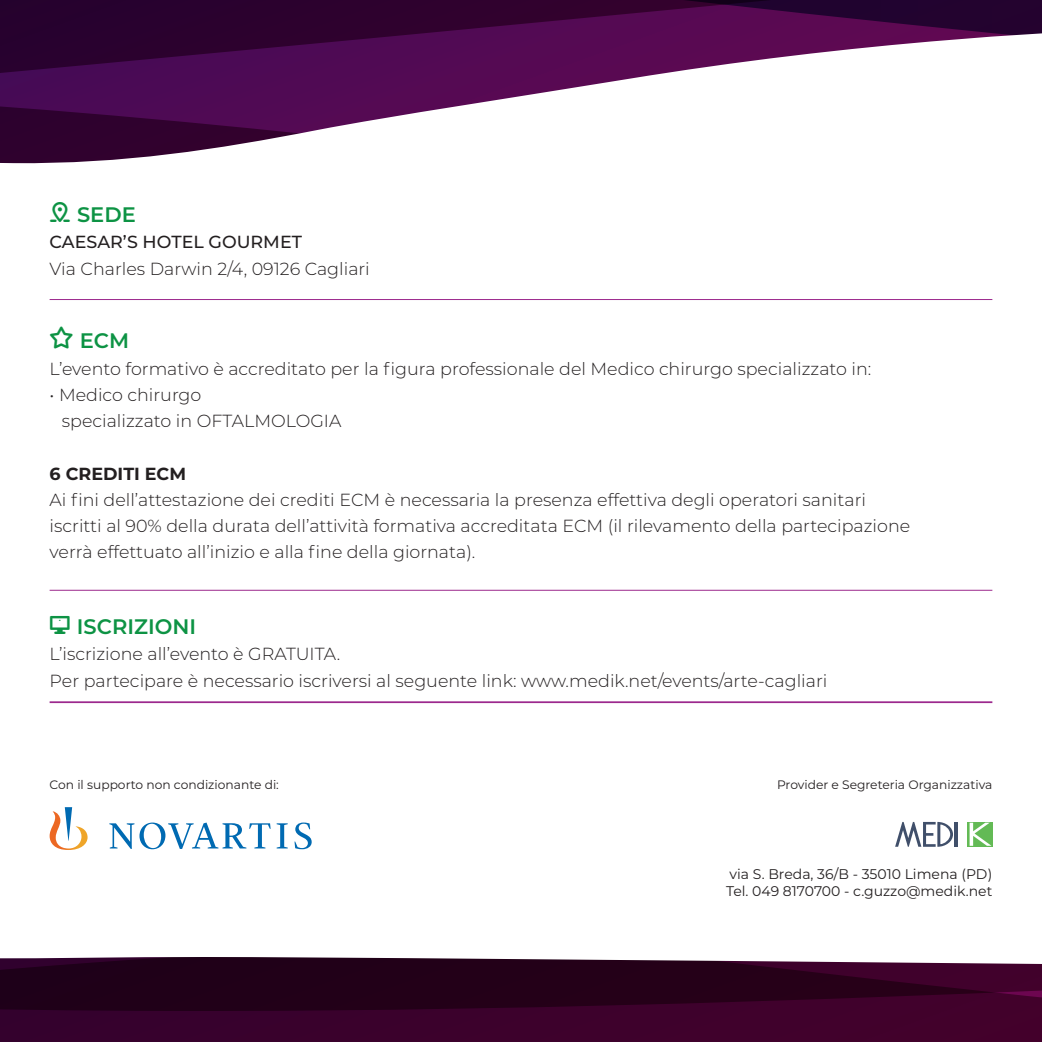
<style>
.page{position:relative;width:1042px;height:1042px;background:#fff}
.page>*{position:absolute;margin:0;border:0;box-sizing:border-box;transform-origin:0 0}
.t1{font:600 21px "Montserrat";color:#0d9344}
.t2{font:300 17.5px/26.2px "Montserrat";color:#231f20}
.t3{font:500 17.5px "Montserrat";color:#231f20}
.t4{font:700 17.5px "Montserrat";color:#231f20}
.t5{font:14px/17.5px "Montserrat";color:#231f20}
.t6{font:12.25px "Montserrat";color:#231f20}
.s1{font-family:"neue UXUI Icons Rounded";font-weight:700;font-size:28px}
</style>
<div class="page">
<svg style="left:50px;top:807px;width:38px;height:43px"></svg>
<svg style="left:277px;top:823px;width:11px;height:25px"></svg>
<svg style="left:294px;top:822px;width:18px;height:27px"></svg>
<svg style="left:109px;top:822px;width:162px;height:27px"></svg>
<div style="left:967px;top:822px;width:25px;height:25px;background:#63ba55"></div>
<svg style="left:969px;top:822px;width:22px;height:24px"></svg>
<svg style="left:895px;top:822px;width:58px;height:25px"></svg>
<hr style="left:955px;top:822px;width:3px;height:25px;background:#404f6a">
<hr style="left:50px;top:701px;width:942px;height:2px;background:#9c298d">
<hr style="left:50px;top:590px;width:942px;height:1px;background:#9c298d">
<hr style="left:50px;top:299px;width:942px;height:1px;background:#9c298d">
<svg style="left:0;top:0;width:1042px;height:164px"></svg>
<svg style="left:0;top:975px;width:1042px;height:67px;background:#320023"></svg>
<svg style="left:0;top:957px;width:1042px;height:18px;background:#48253e"></svg>
<p class="t1" style="left:77px;top:200px;width:60px">SEDE</p>
<p class="t3" style="left:50px;top:230px;width:254px">CAESAR’S HOTEL GOURMET</p>
<p class="t2" style="left:50px;top:255px;width:322px">Via Charles Darwin 2/4, 09126 Cagliari</p>
<p class="t1" style="left:50px;top:326px;width:81px"><span class="s1">☆</span> ECM</p>
<p class="t2" style="left:50px;top:355px;width:823px">L’evento formativo è accreditato per la figura professionale del Medico chirurgo specializzato in:</p>
<p class="t2" style="left:62px;top:381px;width:281px;text-indent:-12px">• Medico chirurgo<br>specializzato in OFTALMOLOGIA</p>
<p class="t4" style="left:50px;top:461px;width:138px">6 CREDITI ECM</p>
<p class="t2" style="left:50px;top:486px;width:862px">Ai fini dell’attestazione dei crediti ECM è necessaria la presenza effettiva degli operatori sanitari iscritti al 90% della durata dell’attività formativa accreditata ECM (il rilevamento della partecipazione verrà effettuato all’inizio e alla fine della giornata).</p>
<p class="t1" style="left:77px;top:612px;width:121px">ISCRIZIONI</p>
<p class="t2" style="left:50px;top:640px;width:779px">L’iscrizione all’evento è GRATUITA.<br>Per partecipare è necessario iscriversi al seguente link: www.medik.net/events/arte-cagliari</p>
<p class="t6" style="left:50px;top:776px;width:231px">Con il supporto non condizionante di:</p>
<p class="t6" style="left:777px;top:776px;width:217px">Provider e Segreteria Organizzativa</p>
<p class="t5" style="left:726px;top:864px;width:268px">via S. Breda, 36/B - 35010 Limena (PD)<br>Tel. 049 8170700 - c.guzzo@medik.net</p>
</div>
